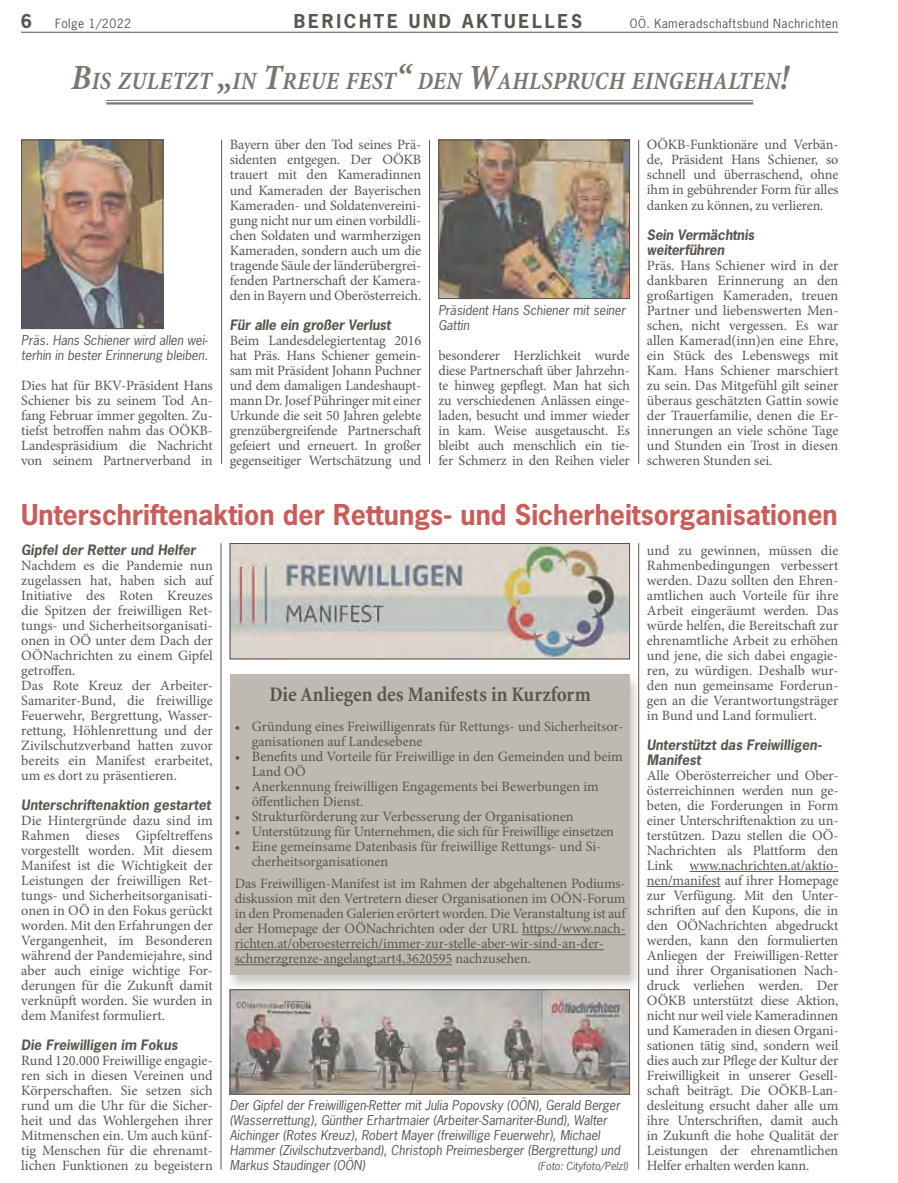
<style>
.page{position:relative;width:898px;height:1183px;background:#fff}
.page>*{position:absolute;margin:0;border:0;box-sizing:border-box;transform-origin:0 0}
.t1{font:700 27px "News Gothic";color:#ca5d59}
.t2{font:italic 700 condensed 25.2px "Minion";letter-spacing:.005em;color:#7c766f}
.t3{font:700 condensed 21px "Minion";color:#5b554f}
.t4{font:700 18px "News Gothic";letter-spacing:.15em;color:#5b554f}
.t5{font:14.25px/15px "Minion Pro";letter-spacing:-.01em;color:#5b554f;text-align:justify}
.t6{font:italic 700 13.5px/15px "News Gothic";color:#5b554f}
.t7{font:italic 12.75px/15px "News Gothic";color:#5b554f}
.t8{font:12px "News Gothic";letter-spacing:.04em;color:#5b554f}
.t9{font:italic 10.5px "News Gothic";color:#5b554f}
.s1{font-size:36px}
</style>
<div class="page">
<hr style="left:21px;top:32px;width:816px;height:1px;background:#5b554f">
<hr style="left:106px;top:100px;width:647px;height:1px;background:#7c766f">
<hr style="left:106px;top:102px;width:647px;height:2px;background:#7c766f">
<img style="left:23px;top:142px;width:138px;height:185px">
<div style="left:21px;top:140px;width:142px;height:189px;border:1px solid #5b554f"></div>
<img style="left:440px;top:142px;width:187px;height:155px">
<div style="left:438px;top:140px;width:191px;height:159px;border:1px solid #5b554f"></div>
<hr style="left:221px;top:140px;width:1px;height:324px;background:#5b554f">
<hr style="left:689px;top:870px;width:149px;height:1px;background:#5b554f">
<hr style="left:646px;top:885px;width:74px;height:1px;background:#5b554f">
<img style="left:232px;top:545px;width:395px;height:112px">
<div style="left:230px;top:543px;width:399px;height:116px;border:1px solid #5b554f"></div>
<img style="left:232px;top:991px;width:395px;height:101px">
<div style="left:230px;top:989px;width:399px;height:105px;border:1px solid #5b554f"></div>
<div style="left:226px;top:674px;width:416px;height:316px;background:#5b554f;opacity:.3"></div>
<div style="left:230px;top:674px;width:399px;height:300px;background:#beb9b1"></div>
<hr style="left:522px;top:934px;width:103px;height:1px;background:#5b554f">
<hr style="left:234px;top:949px;width:369px;height:1px;background:#5b554f">
<hr style="left:234px;top:964px;width:218px;height:1px;background:#5b554f">
<hr style="left:429px;top:140px;width:1px;height:324px;background:#5b554f">
<hr style="left:638px;top:140px;width:1px;height:324px;background:#5b554f">
<hr style="left:221px;top:543px;width:1px;height:626px;background:#5b554f">
<hr style="left:638px;top:543px;width:1px;height:626px;background:#5b554f">
<p class="t4" style="left:21px;top:9px;width:13px">6</p>
<p class="t8" style="left:55px;top:15px;width:78px">Folge 1/2022</p>
<p class="t4" style="left:294px;top:9px;width:289px">Berichte un d Aktuelles</p>
<p class="t8" style="left:629px;top:15px;width:210px">OÖ. Kameradschaftsbund Nachrichten</p>
<h2 class="t2" style="left:71px;top:68px;width:718px"><span class="s1">B</span>IS ZULETZT <span class="s1">„</span>IN <span class="s1">T</span>REUE FEST <span class="s1">“</span> DEN <span class="s1">W</span>AHLSPRUCH EINGEHALTEN<span class="s1">!</span></h2>
<p class="t5" style="left:646px;top:137px;width:193px">OÖKB-Funktionäre und Verbän&shy;de, Präsident Hans Schiener, so schnell und überraschend, ohne ihm in gebührender Form für alles danken zu können, zu verlieren.</p>
<p class="t6" style="left:646px;top:226px;width:109px">Sein Vermächtnis weiterführen</p>
<p class="t5" style="left:646px;top:257px;width:193px">Präs. Hans Schiener wird in der dankbaren Erinnerung an den großartigen Kameraden, treuen Partner und liebenswerten Men&shy;schen, nicht vergessen. Es war allen Kamerad(inn)en eine Ehre, ein Stück des Lebenswegs mit Kam. Hans Schiener marschiert zu sein. Das Mitgefühl gilt seiner überaus geschätzten Gattin sowie der Trauerfamilie, denen die Er&shy;innerungen an viele schöne Tage und Stunden ein Trost in diesen schweren Stunden sei.</p>
<p class="t5" style="left:230px;top:137px;width:193px">Bayern über den Tod seines Prä&shy;sidenten entgegen. Der OÖKB trauert mit den Kameradinnen und Kameraden der Bayerischen Kameraden- und Soldatenvereini&shy;gung nicht nur um einen vorbildli&shy;chen Soldaten und warmherzigen Kameraden, sondern auch um die tragende Säule der länderübergrei&shy;fenden Partnerschaft der Kamera&shy;den in Bayern und Oberösterreich.</p>
<p class="t6" style="left:230px;top:316px;width:162px">Für alle ein großer Verlust</p>
<p class="t5" style="left:230px;top:332px;width:193px">Beim Landesdelegiertentag 2016 hat Präs. Hans Schiener gemein&shy;sam mit Präsident Johann Puchner und dem damaligen Landeshaupt&shy;mann Dr. Josef Pühringer mit einer Urkunde die seit 50 Jahren gelebte grenzübergreifende Partnerschaft gefeiert und erneuert. In großer gegenseitiger Wertschätzung und</p>
<p class="t7" style="left:438px;top:302px;width:189px">Präsident Hans Schiener mit seiner<br>Gattin</p>
<p class="t7" style="left:21px;top:332px;width:188px">Präs. Hans Schiener wird allen wei&shy;terhin in bester Erinnerung bleiben.</p>
<p class="t5" style="left:438px;top:347px;width:193px">besonderer Herzlichkeit wurde diese Partnerschaft über Jahrzehn&shy;te hinweg gepflegt. Man hat sich zu verschiedenen Anlässen einge&shy;laden, besucht und immer wieder in kam. Weise ausgetauscht. Es bleibt auch menschlich ein tie&shy;fer Schmerz in den Reihen vieler</p>
<h1 class="t1" style="left:21px;top:496px;width:817px">Unterschriftenaktion der Rettungs- und Sicherheitsorganisationen</h1>
<p class="t6" style="left:21px;top:541px;width:176px">Gipfel der Retter und Helfer</p>
<p class="t5" style="left:21px;top:557px;width:193px;text-align:left">Nachdem es die Pandemie nun zugelassen hat, haben sich auf<br>Initiative des Roten Kreuzes die Spitzen der freiwilligen Ret&shy;tungs- und Sicherheitsorganisati&shy;onen in OÖ unter dem Dach der<br>OÖNachrichten zu einem Gipfel getroffen.<br>Das Rote Kreuz der Arbeiter-<br>Samariter-Bund, die freiwillige<br>Feuerwehr, Bergrettung, Wasser&shy;rettung, Höhlenrettung und der<br>Zivilschutzverband hatten zuvor bereits ein Manifest erarbeitet, um es dort zu präsentieren.</p>
<p class="t6" style="left:21px;top:796px;width:191px">Unterschriftenaktion gestartet</p>
<p class="t5" style="left:21px;top:812px;width:193px">Die Hintergründe dazu sind im Rahmen dieses Gipfeltreffens vorgestellt worden. Mit diesem Manifest ist die Wichtigkeit der Leistungen der freiwilligen Ret&shy;tungs- und Sicherheitsorganisati&shy;onen in OÖ in den Fokus gerückt worden. Mit den Erfahrungen der Vergangenheit, im Besonderen während der Pandemiejahre, sind aber auch einige wichtige For&shy;derungen für die Zukunft damit verknüpft worden. Sie wurden in dem Manifest formuliert.</p>
<p class="t6" style="left:21px;top:1036px;width:158px">Die Freiwilligen im Fokus</p>
<p class="t5" style="left:21px;top:1052px;width:193px">Rund 120.000 Freiwillige engagie&shy;ren sich in diesen Vereinen und Körperschaften. Sie setzen sich rund um die Uhr für die Sicher&shy;heit und das Wohlergehen ihrer Mitmenschen ein. Um auch künf&shy;tig Menschen für die ehrenamt&shy;lichen Funktionen zu begeistern</p>
<p class="t5" style="left:21px;top:377px;width:193px">Dies hat für BKV-Präsident Hans Schiener bis zu seinem Tod An&shy;fang Februar immer gegolten. Zu&shy;tiefst betroffen nahm das OÖKB-Landespräsidium die Nachricht von seinem Partnerverband in</p>
<p class="t5" style="left:646px;top:542px;width:193px">und zu gewinnen, müssen die Rahmenbedingungen verbessert werden. Dazu sollten den Ehren&shy;amtlichen auch Vorteile für ihre Arbeit eingeräumt werden. Das würde helfen, die Bereitschaft zur ehrenamtliche Arbeit zu erhöhen und jene, die sich dabei engagie&shy;ren, zu würdigen. Deshalb wur&shy;den nun gemeinsame Forderun&shy;gen an die Verantwortungsträger in Bund und Land formuliert.</p>
<p class="t6" style="left:646px;top:736px;width:176px">Unterstützt das Freiwilligen-<br>Manifest</p>
<p class="t5" style="left:646px;top:767px;width:193px">Alle Oberösterreicher und Ober&shy;österreichinnen werden nun ge&shy;beten, die Forderungen in Form einer Unterschriftenaktion zu un&shy;terstützen. Dazu stellen die OÖ-Nachrichten als Plattform den Link www.nachrichten.at/aktio&shy;nen/manifest auf ihrer Homepage zur Verfügung. Mit den Unter&shy;schriften auf den Kupons, die in den OÖNachrichten abgedruckt werden, kann den formulierten Anliegen der Freiwilligen-Retter und ihrer Organisationen Nach&shy;druck verliehen werden. Der OÖKB unterstützt diese Aktion, nicht nur weil viele Kameradinnen und Kameraden in diesen Organi&shy;sationen tätig sind, sondern weil dies auch zur Pflege der Kultur der Freiwilligkeit in unserer Gesell&shy;schaft beiträgt. Die OÖKB-Lan&shy;desleitung ersucht daher alle um ihre Unterschriften, damit auch in Zukunft die hohe Qualität der Leistungen der ehrenamtlichen Helfer erhalten werden kann.</p>
<h3 class="t3" style="left:269px;top:682px;width:323px">Die Anliegen des Manifests in Kurzform</h3>
<p class="t5" style="left:251px;top:718px;width:373px;text-indent:-17px">• Gründung eines Freiwilligenrats für Rettungs- und Sicherheitsor&shy;ganisationen auf Landesebene</p>
<p class="t5" style="left:251px;top:748px;width:372px;text-indent:-17px">• Benefits und Vorteile für Freiwillige in den Gemeinden und beim<br>Land OÖ</p>
<p class="t5" style="left:251px;top:778px;width:348px;text-indent:-17px">• Anerkennung freiwilligen Engagements bei Bewerbungen im öffentlichen Dienst.</p>
<p class="t5" style="left:234px;top:808px;width:340px">• Strukturförderung zur Verbesserung der Organisationen</p>
<p class="t5" style="left:234px;top:823px;width:380px">• Unterstützung für Unternehmen, die sich für Freiwillige einsetzen</p>
<p class="t5" style="left:251px;top:838px;width:351px;text-indent:-17px">• Eine gemeinsame Datenbasis für freiwillige Rettungs- und Si&shy;cherheitsorganisationen</p>
<p class="t5" style="left:234px;top:876px;width:392px;text-align:left">Das Freiwilligen-Manifest ist im Rahmen der abgehaltenen Podiums&shy;diskussion mit den Vertretern dieser Organisationen im OÖN-Forum in den Promenaden Galerien erörtert worden. Die Veranstaltung ist auf der Homepage der OÖNachrichten oder der URL https://www.nach&shy;richten.at/oberoesterreich/immer-zur-stelle-aber-wir-sind-an-der&shy;schmerzgrenze-angelangt;art4,3620595 nachzusehen.</p>
<p class="t7" style="left:230px;top:1097px;width:392px">Der Gipfel der Freiwilligen-Retter mit Julia Popovsky (OÖN), Gerald Berger (Wasserrettung), Günther Erhartmaier (Arbeiter-Samariter-Bund), Walter Aichinger (Rotes Kreuz), Robert Mayer (freiwillige Feuerwehr), Michael Hammer (Zivilschutzverband), Christoph Preimesberger (Bergrettung) und Markus Staudinger (OÖN)</p>
<p class="t9" style="left:537px;top:1159px;width:92px">(Foto: Cityfoto/Pelzl)</p>
</div>
